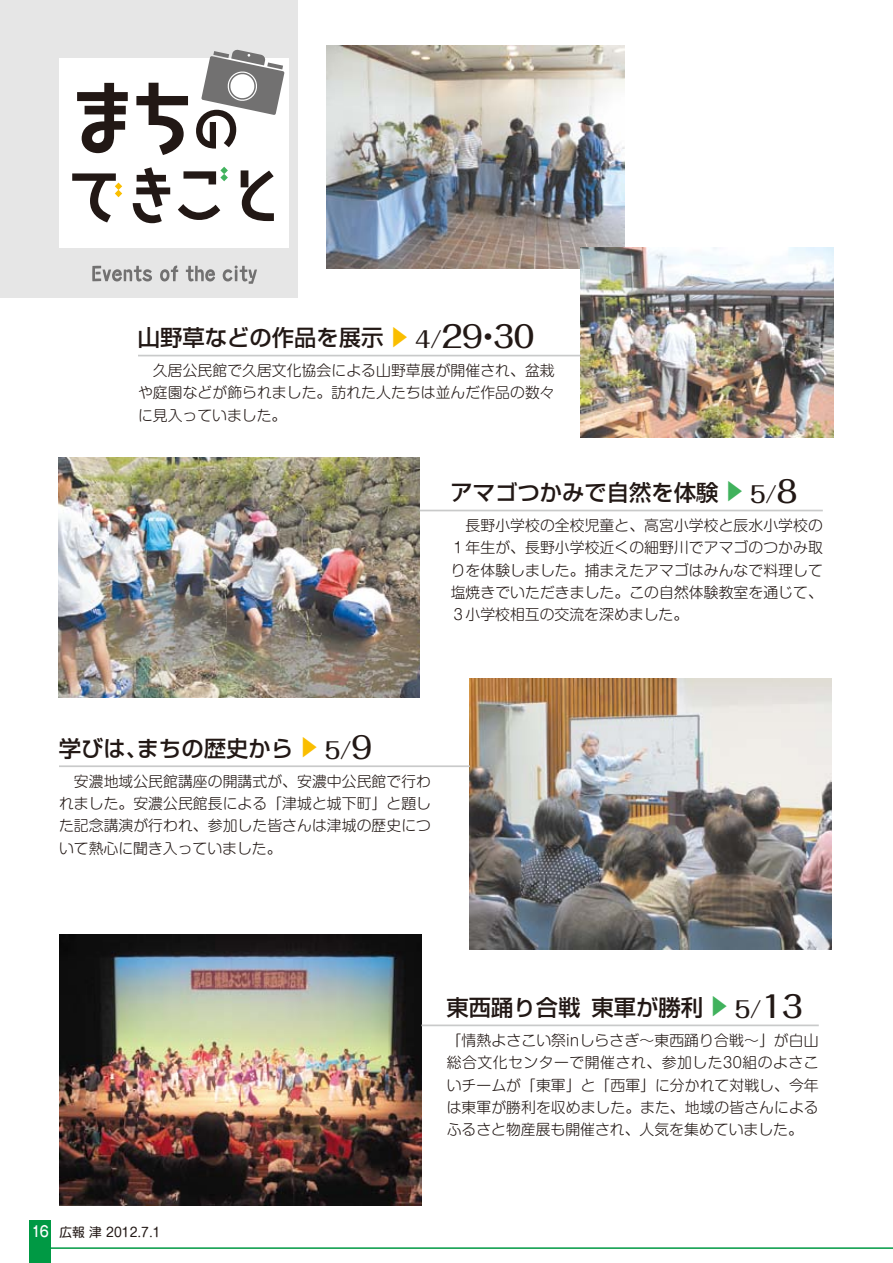
<style>
.page{position:relative;width:893px;height:1263px;background:#fff}
.page>*{position:absolute;margin:0;border:0;box-sizing:border-box;transform-origin:0 0}
.t1{font:500 30px "Folk Pro";color:#221815}
.t2{font:500 22.5px "Folk Pro";color:#221815}
.t3{font:500 22.35px "Shin Go Pr 5";color:#221815}
.t4{font:500 22.35px "Shin Go Pr 5";color:#fabe00}
.t5{font:500 22.35px "Shin Go Pr 5";color:#41b25d}
.t6{font:300 14.85px/22.4px "Shin M Go Pro";letter-spacing:.005em;color:#221815;text-align:justify}
.t7{font:12.75px "Shin M Go Pro";color:#221815}
.s1{font-size:22.5px}
.s2{font-size:30px}
.s3{font-family:"Gothic MB101 Pr 5";font-weight:500;font-size:14.85px;color:#fff}
</style>
<div class="page">
<div style="left:30px;top:1220px;width:21px;height:43px;background:#094"></div>
<hr style="left:40px;top:1247px;width:853px;height:2px;background:#094">
<div style="left:0;top:0;width:298px;height:298px;background:#e6e6e6"></div>
<div style="left:60px;top:58px;width:229px;height:190px;background:#fff"></div>
<svg style="left:92px;top:266px;width:60px;height:15px"></svg>
<svg style="left:160px;top:265px;width:18px;height:16px"></svg>
<svg style="left:186px;top:266px;width:29px;height:15px"></svg>
<svg style="left:223px;top:266px;width:34px;height:18px"></svg>
<svg style="left:77px;top:83px;width:51px;height:70px"></svg>
<svg style="left:136px;top:83px;width:52px;height:72px"></svg>
<svg style="left:196px;top:49px;width:88px;height:100px"></svg>
<svg style="left:133px;top:167px;width:37px;height:56px"></svg>
<svg style="left:241px;top:170px;width:33px;height:51px"></svg>
<svg style="left:72px;top:173px;width:50px;height:49px"></svg>
<svg style="left:178px;top:167px;width:50px;height:53px"></svg>
<img style="left:327px;top:46px;width:298px;height:223px">
<img style="left:581px;top:248px;width:253px;height:189px">
<img style="left:470px;top:678px;width:361px;height:271px">
<img style="left:60px;top:935px;width:361px;height:271px">
<img style="left:58px;top:457px;width:362px;height:241px">
<hr style="left:138px;top:355px;width:443px;height:1px;background:#c9caca">
<hr style="left:420px;top:510px;width:403px;height:1px;background:#c9caca">
<hr style="left:59px;top:765px;width:411px;height:2px;background:#c9caca">
<hr style="left:421px;top:1024px;width:398px;height:2px;background:#c9caca">
<h3 class="t3" style="left:138px;top:319px;width:247px">山野草などの作品を展示</h3>
<h1 class="t1" style="left:415px;top:311px;width:121px"><span class="s1">4/</span>29・30</h1>
<h3 class="t4" style="left:417px;top:325px;width:24px;rotate:90deg">▲</h3>
<p class="t6" style="left:138px;top:358px;width:418px">　久居公民館で久居文化協会による山野草展が開催され、盆栽や庭園などが飾られました。訪れた人たちは並んだ作品の数々に見入っていました。</p>
<h3 class="t3" style="left:451px;top:474px;width:269px">アマゴつかみで自然を体験</h3>
<h2 class="t2" style="left:750px;top:475px;width:49px">5/<span class="s2">8</span></h2>
<h3 class="t5" style="left:753px;top:480px;width:24px;rotate:90deg">▲</h3>
<p class="t6" style="left:451px;top:512px;width:374px">　長野小学校の全校児童と、高宮小学校と辰水小学校の１年生が、長野小学校近くの細野川でアマゴのつかみ取りを体験しました。捕まえたアマゴはみんなで料理して塩焼きでいただきました。この自然体験教室を通じて、３小学校相互の交流を深めました。</p>
<h3 class="t3" style="left:59px;top:730px;width:236px">学びは、まちの歴史から</h3>
<h2 class="t2" style="left:325px;top:731px;width:49px">5/<span class="s2">9</span></h2>
<h3 class="t4" style="left:327px;top:736px;width:24px;rotate:90deg">▲</h3>
<p class="t6" style="left:59px;top:768px;width:374px">　安濃地域公民館講座の開講式が、安濃中公民館で行われました。安濃公民館長による「津城と城下町」と題した記念講演が行われ、参加した皆さんは津城の歴史について熱心に聞き入っていました。</p>
<p class="t7" style="left:32px;top:1222px;width:130px"><span class="s3">16</span> 広報 津 2012.7.1</p>
<h3 class="t3" style="left:446px;top:989px;width:258px">東西踊り合戦東軍が勝利</h3>
<h2 class="t2" style="left:735px;top:990px;width:69px">5/<span class="s2">13</span></h2>
<h3 class="t5" style="left:737px;top:995px;width:24px;rotate:90deg">▲</h3>
<p class="t6" style="left:447px;top:1027px;width:374px">「情熱よさこい祭inしらさぎ～東西踊り合戦～」が白山総合文化センターで開催され、参加した30組のよさこいチームが「東軍」と「西軍」に分かれて対戦し、今年は東軍が勝利を収めました。また、地域の皆さんによるふるさと物産展も開催され、人気を集めていました。</p>
</div>
